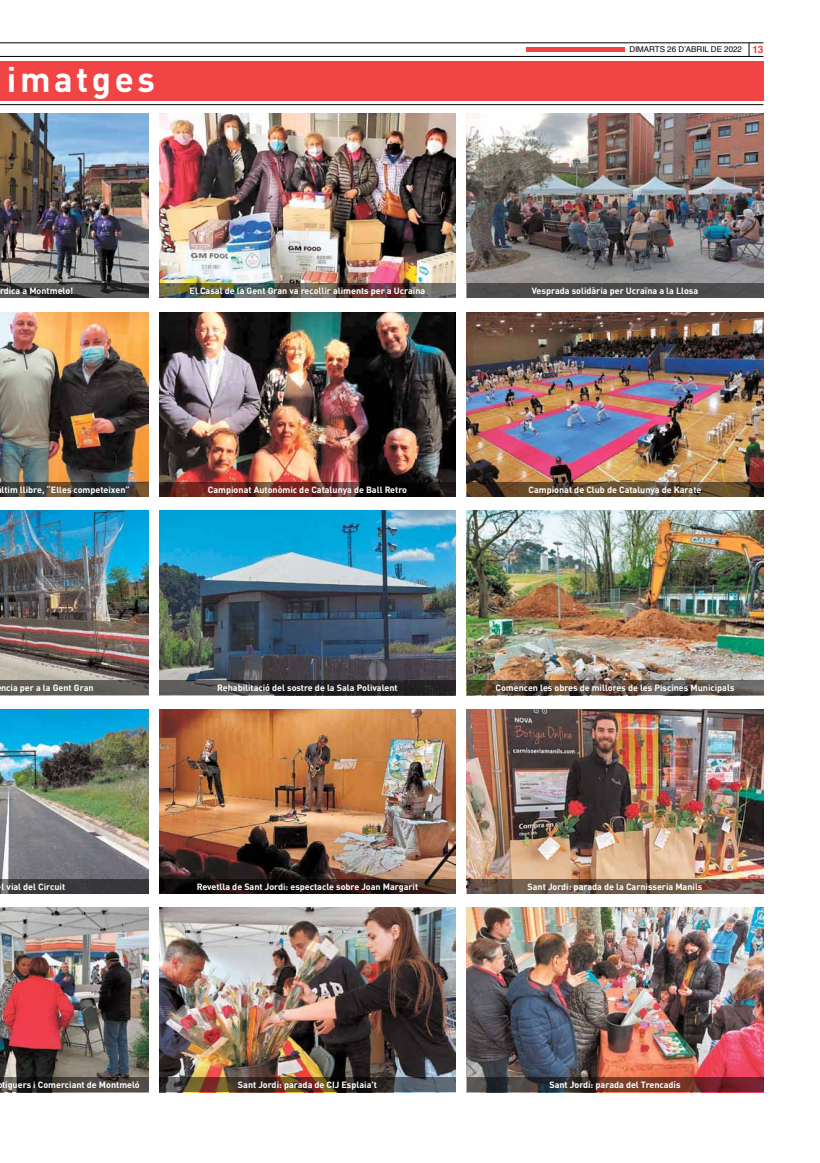
<style>
.page{position:relative;width:820px;height:1163px;background:#fff}
.page>*{position:absolute;margin:0;border:0;box-sizing:border-box;transform-origin:0 0}
.t1{font:700 35px "DIN Pro";letter-spacing:.1em;color:#fff}
.t2{font:700 9px "DIN Pro";color:#fff}
.t3{font:8px "Helvetica";color:#000}
.s1{font-weight:700;font-size:10px;color:#f13c36}
</style>
<div class="page">
<hr style="left:0;top:104px;width:763px;height:1px;background:#000">
<hr style="left:525px;top:47px;width:99px;height:4px;background:#f14444">
<svg style="left:748px;top:44px;width:1px;height:12px"></svg>
<hr style="left:0;top:43px;width:763px;height:1px;background:#000">
<hr style="left:0;top:56px;width:763px;height:1px;background:#000">
<div style="left:0;top:61px;width:763px;height:39px;background:#f14444"></div>
<img style="left:0;top:114px;width:148px;height:170px">
<img style="left:159px;top:114px;width:297px;height:170px">
<img style="left:466px;top:114px;width:297px;height:170px">
<img style="left:0;top:312px;width:148px;height:170px">
<img style="left:159px;top:312px;width:297px;height:170px">
<img style="left:466px;top:312px;width:297px;height:170px">
<img style="left:0;top:510px;width:148px;height:170px">
<img style="left:159px;top:510px;width:297px;height:170px">
<img style="left:466px;top:510px;width:297px;height:170px">
<img style="left:0;top:709px;width:148px;height:170px">
<img style="left:159px;top:709px;width:297px;height:170px">
<img style="left:466px;top:709px;width:297px;height:170px">
<img style="left:0;top:907px;width:148px;height:170px">
<img style="left:159px;top:907px;width:297px;height:170px">
<img style="left:466px;top:907px;width:297px;height:170px">
<svg style="left:0;top:284px;width:148px;height:14px;background:#424141"></svg>
<img style="left:159px;top:284px;width:297px;height:14px">
<div style="left:466px;top:284px;width:297px;height:14px;background:#4d4c4b"></div>
<svg style="left:0;top:482px;width:148px;height:14px;background:#413d35"></svg>
<svg style="left:159px;top:482px;width:297px;height:14px;background:#4c211d"></svg>
<svg style="left:466px;top:482px;width:297px;height:14px;background:#5b452c"></svg>
<div style="left:0;top:680px;width:148px;height:15px;background:#5e5b55"></div>
<svg style="left:159px;top:680px;width:297px;height:15px;background:#353335"></svg>
<svg style="left:466px;top:680px;width:297px;height:15px;background:#564a3f"></svg>
<div style="left:0;top:879px;width:148px;height:14px;background:#39383c"></div>
<svg style="left:159px;top:879px;width:297px;height:14px;background:#211513"></svg>
<svg style="left:466px;top:879px;width:297px;height:14px;background:#6d5748"></svg>
<svg style="left:0;top:1077px;width:148px;height:14px;background:#3f3b37"></svg>
<svg style="left:159px;top:1077px;width:297px;height:14px;background:#4a3c32"></svg>
<svg style="left:466px;top:1077px;width:297px;height:14px;background:#593230"></svg>
<h1 class="t1" style="left:7px;top:50px;width:149px">imatges</h1>
<p class="t3" style="left:629px;top:43px;width:135px">DIMARTS 26 D’ABRIL DE 2022 <span class="s1">13</span></p>
<p class="t2" style="left:0;top:283px;width:75px">rdica a Montmelo!</p>
<p class="t2" style="left:189px;top:283px;width:237px">El Casal de la Gent Gran va recollir aliments per a Ucraïna</p>
<p class="t2" style="left:531px;top:283px;width:168px">Vesprada solidària per Ucraïna a la Llosa</p>
<p class="t2" style="left:1px;top:482px;width:130px">ltim llibre, “Elles competeixen”</p>
<p class="t2" style="left:208px;top:482px;width:200px">Campionat Autonòmic de Catalunya de Ball Retro</p>
<p class="t2" style="left:528px;top:482px;width:174px">Campionat de Club de Catalunya de Karate</p>
<p class="t2" style="left:1px;top:680px;width:94px">ncia per a la Gent Gran</p>
<p class="t2" style="left:217px;top:680px;width:182px">Rehabilitació del sostre de la Sala Polivalent</p>
<p class="t2" style="left:495px;top:680px;width:240px">Comencen les obres de millores de les Piscines Municipals</p>
<p class="t2" style="left:2px;top:878px;width:65px">l vial del Circuit</p>
<p class="t2" style="left:197px;top:878px;width:223px">Revetlla de Sant Jordi: espectacle sobre Joan Margarit</p>
<p class="t2" style="left:527px;top:878px;width:176px">Sant Jordi: parada de la Carnisseria Manils</p>
<p class="t2" style="left:2px;top:1077px;width:139px">tiguers i Comerciant de Montmeló</p>
<p class="t2" style="left:238px;top:1077px;width:141px">Sant Jordi: parada de CIJ Esplaia’t</p>
<p class="t2" style="left:549px;top:1077px;width:133px">Sant Jordi: parada del Trencadís</p>
</div>
